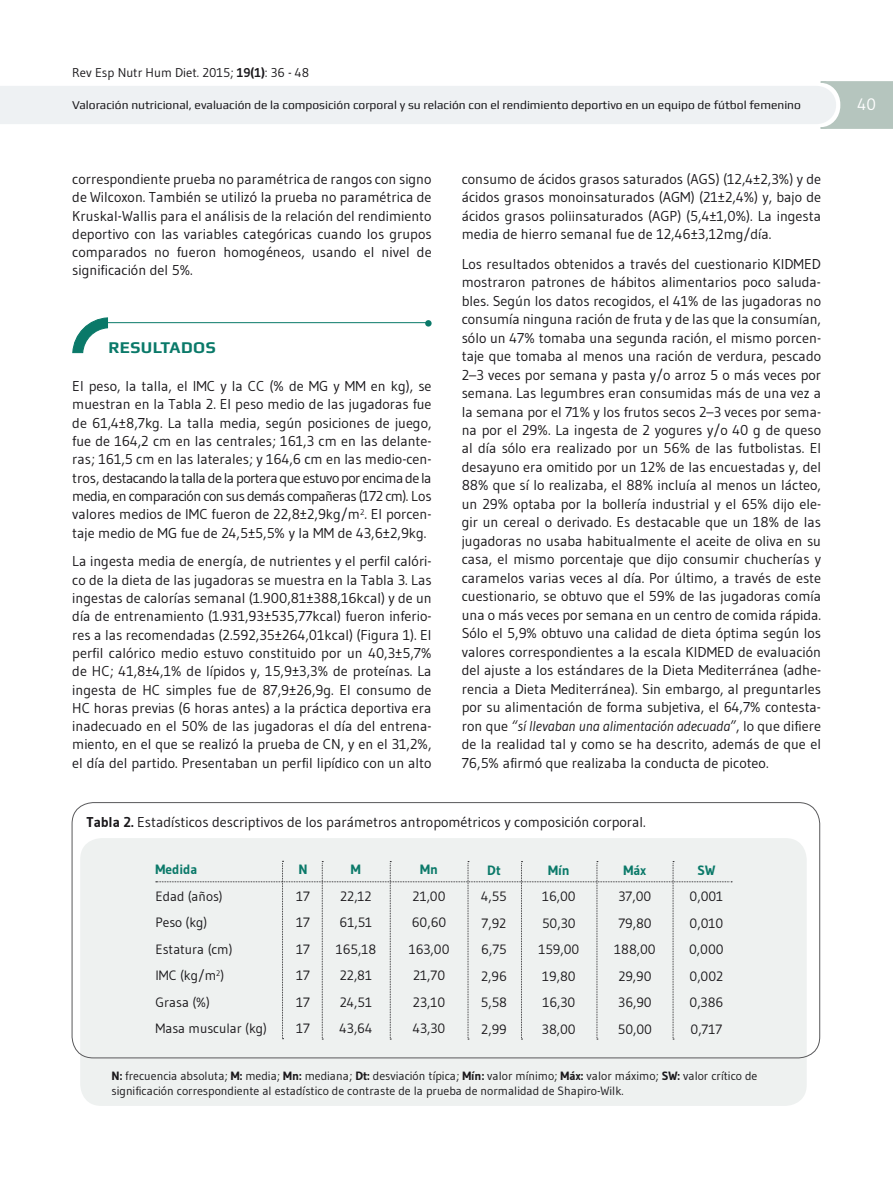
<style>
.page{position:relative;width:893px;height:1191px;background:#fff}
.page>*{position:absolute;margin:0;border:0;box-sizing:border-box;transform-origin:0 0}
.t1{font:700 16.5px "Play";letter-spacing:.03em;color:#0a7969}
.t2{font:16.5px "Gudea";color:#fff}
.t3{font:14.25px/18.5px "Gudea";color:#1a181b;text-align:justify}
.t4{font:13.5px/26.5px "Gudea";color:#1a181b;text-align:justify}
.t5{font:700 13.5px "Gudea";color:#0a7969}
.t6{font:12.75px "Gudea";color:#1a181b}
.t7{font:12px/15px "Gudea";color:#1a181b}
.t8{font:12px "Play";color:#1a181b}
.s1{font-weight:700}
.s2{font-style:italic}
</style>
<div class="page">
<svg style="left:0;top:81px;width:893px;height:48px"></svg>
<hr style="left:101px;top:322px;width:325px;height:1px;background:#0a7969">
<div style="left:425px;top:320px;width:7px;height:6px;background:#0a7969;border-radius:50%"></div>
<svg style="left:72px;top:317px;width:37px;height:37px"></svg>
<div style="left:80px;top:838px;width:727px;height:268px;background:#eef1f0;border-radius:21px"></div>
<svg style="left:156px;top:861px;width:576px;height:178px"></svg>
<p class="t6" style="left:72px;top:65px;width:238px">Rev Esp Nutr Hum Diet. 2015; <span class="s1">19(1)</span>: 36 - 48</p>
<p class="t8" style="left:72px;top:98px;width:730px">Valoración nutricional, evaluación de la composición corporal y su relación con el rendimiento deportivo en un equipo de fútbol femenino</p>
<p class="t2" style="left:858px;top:94px;width:20px">40</p>
<p class="t3" style="left:72px;top:170px;width:361px">correspondiente prueba no paramétrica de rangos con signo de Wilcoxon. También se utilizó la prueba no paramétrica de Kruskal-Wallis para el análisis de la relación del rendimiento deportivo con las variables categóricas cuando los grupos comparados no fueron homogéneos, usando el nivel de significación del 5%.</p>
<p class="t1" style="left:108px;top:337px;width:109px">RESULTADOS</p>
<p class="t3" style="left:72px;top:377px;width:361px">El peso, la talla, el IMC y la CC (% de MG y MM en kg), se muestran en la Tabla 2. El peso medio de las jugadoras fue de 61,4±8,7kg. La talla media, según posiciones de juego, fue de 164,2 cm en las centrales; 161,3 cm en las delante&shy;ras; 161,5 cm en las laterales; y 164,6 cm en las medio-cen&shy;tros, destacando la talla de la portera que estuvo por encima de la media, en comparación con sus demás compañeras (172 cm). Los valores medios de IMC fueron de 22,8±2,9kg/m<sup>2</sup>. El porcen&shy;taje medio de MG fue de 24,5±5,5% y la MM de 43,6±2,9kg.</p>
<p class="t3" style="left:72px;top:552px;width:361px">La ingesta media de energía, de nutrientes y el perfil calóri&shy;co de la dieta de las jugadoras se muestra en la Tabla 3. Las ingestas de calorías semanal (1.900,81±388,16kcal) y de un día de entrenamiento (1.931,93±535,77kcal) fueron inferio&shy;res a las recomendadas (2.592,35±264,01kcal) (Figura 1). El perfil calórico medio estuvo constituido por un 40,3±5,7% de HC; 41,8±4,1% de lípidos y, 15,9±3,3% de proteínas. La ingesta de HC simples fue de 87,9±26,9g. El consumo de HC horas previas (6 horas antes) a la práctica deportiva era inadecuado en el 50% de las jugadoras el día del entrena&shy;miento, en el que se realizó la prueba de CN, y en el 31,2%, el día del partido. Presentaban un perfil lipídico con un alto</p>
<p class="t3" style="left:462px;top:169px;width:361px">consumo de ácidos grasos saturados (AGS) (12,4±2,3%) y de ácidos grasos monoinsaturados (AGM) (21±2,4%) y, bajo de ácidos grasos poliinsaturados (AGP) (5,4±1,0%). La ingesta media de hierro semanal fue de 12,46±3,12mg/día.</p>
<p class="t3" style="left:462px;top:254px;width:361px">Los resultados obtenidos a través del cuestionario KIDMED mostraron patrones de hábitos alimentarios poco saluda&shy;bles. Según los datos recogidos, el 41% de las jugadoras no consumía ninguna ración de fruta y de las que la consumían, sólo un 47% tomaba una segunda ración, el mismo porcen&shy;taje que tomaba al menos una ración de verdura, pescado 2–3 veces por semana y pasta y/o arroz 5 o más veces por semana. Las legumbres eran consumidas más de una vez a la semana por el 71% y los frutos secos 2–3 veces por sema&shy;na por el 29%. La ingesta de 2 yogures y/o 40 g de queso al día sólo era realizado por un 56% de las futbolistas. El desayuno era omitido por un 12% de las encuestadas y, del 88% que sí lo realizaba, el 88% incluía al menos un lácteo, un 29% optaba por la bollería industrial y el 65% dijo ele&shy;gir un cereal o derivado. Es destacable que un 18% de las jugadoras no usaba habitualmente el aceite de oliva en su casa, el mismo porcentaje que dijo consumir chucherías y caramelos varias veces al día. Por último, a través de este cuestionario, se obtuvo que el 59% de las jugadoras comía una o más veces por semana en un centro de comida rápida.<br>Sólo el 5,9% obtuvo una calidad de dieta óptima según los valores correspondientes a la escala KIDMED de evaluación del ajuste a los estándares de la Dieta Mediterránea (adhe&shy;rencia a Dieta Mediterránea). Sin embargo, al preguntarles por su alimentación de forma subjetiva, el 64,7% contesta&shy;ron que <span class="s2">“sí llevaban una alimentación adecuada”</span>, lo que difiere de la realidad tal y como se ha descrito, además de que el 76,5% afirmó que realizaba la conducta de picoteo.</p>
<p class="t3" style="left:87px;top:812px;width:561px"><span class="s1">Tabla 2.</span> Estadísticos descriptivos de los parámetros antropométricos y composición corporal.</p>
<p class="t5" style="left:155px;top:861px;width:43px">Medida</p>
<p class="t4" style="left:155px;top:882px;width:113px;text-align:left">Edad (años)<br>Peso (kg)<br>Estatura (cm)<br>IMC (kg/m<sup>2</sup>)<br>Grasa (%)<br>Masa muscular (kg)</p>
<p class="t5" style="left:299px;top:861px;width:11px">N</p>
<p class="t4" style="left:296px;top:882px;width:15px">17<br>17<br>17<br>17<br>17<br>17</p>
<p class="t5" style="left:351px;top:861px;width:11px">M</p>
<p class="t4" style="left:336px;top:882px;width:42px;text-align:center">22,12<br>61,51<br>165,18<br>22,81<br>24,51<br>43,64</p>
<p class="t5" style="left:420px;top:861px;width:19px">Mn</p>
<p class="t4" style="left:409px;top:882px;width:42px;text-align:center">21,00<br>60,60<br>163,00<br>21,70<br>23,10<br>43,30</p>
<p class="t5" style="left:487px;top:861px;width:15px">Dt</p>
<p class="t4" style="left:481px;top:883px;width:28px">4,55<br>7,92<br>6,75<br>2,96<br>5,58<br>2,99</p>
<p class="t5" style="left:548px;top:861px;width:23px">Mín</p>
<p class="t4" style="left:538px;top:883px;width:43px;text-align:left">16,00<br>50,30<br>159,00<br>19,80<br>16,30<br>38,00</p>
<p class="t5" style="left:623px;top:861px;width:24px">Máx</p>
<p class="t4" style="left:614px;top:883px;width:43px;text-align:center">37,00<br>79,80<br>188,00<br>29,90<br>36,90<br>50,00</p>
<p class="t5" style="left:698px;top:861px;width:19px">SW</p>
<p class="t4" style="left:689px;top:883px;width:36px">0,001<br>0,010<br>0,000<br>0,002<br>0,386<br>0,717</p>
<p class="t7" style="left:112px;top:1067px;width:647px"><span class="s1">N:</span> frecuencia absoluta; <span class="s1">M:</span> media; <span class="s1">Mn:</span> mediana; <span class="s1">Dt:</span> desviación típica; <span class="s1">Mín:</span> valor mínimo; <span class="s1">Máx:</span> valor máximo; <span class="s1">SW:</span> valor crítico de significación correspondiente al estadístico de contraste de la prueba de normalidad de Shapiro-Wilk.</p>
</div>
